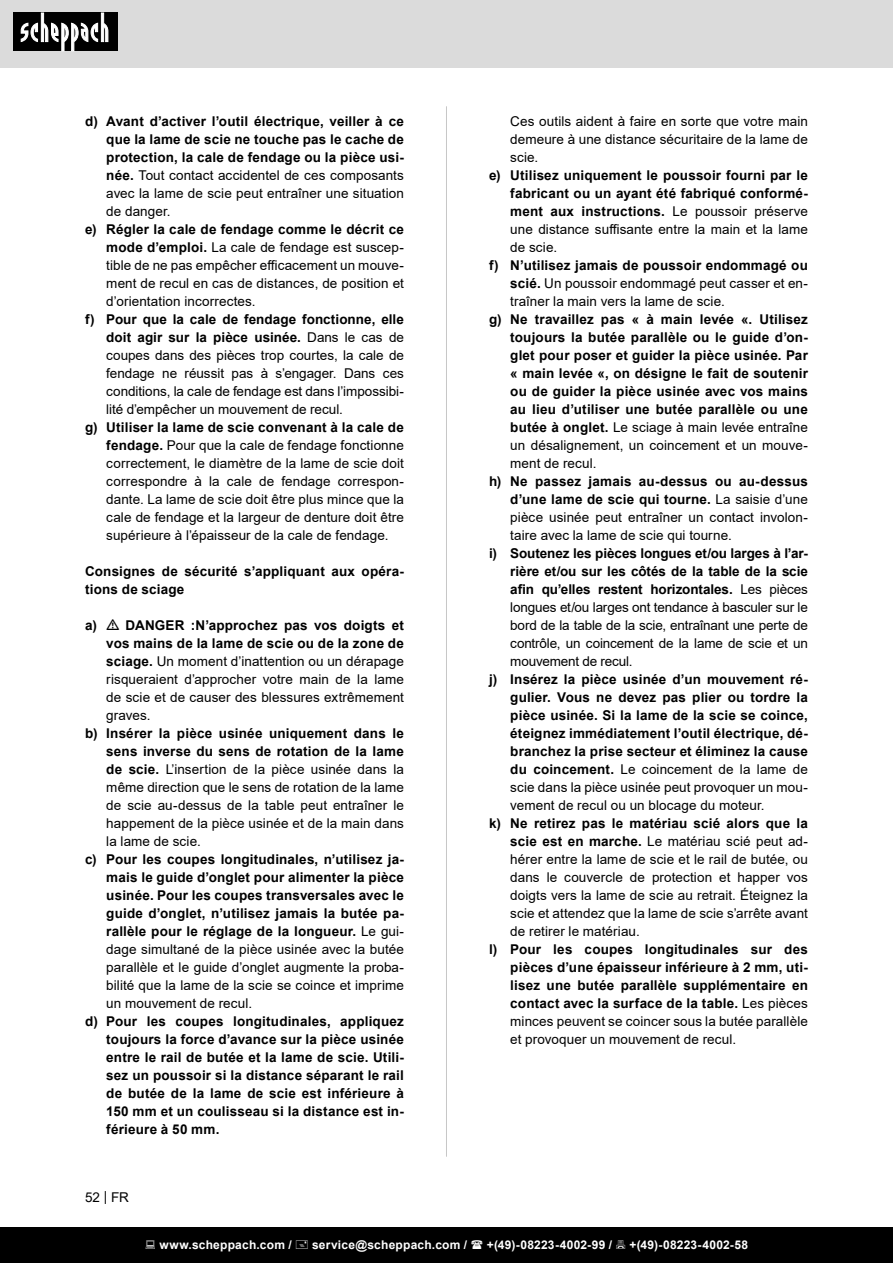
<style>
.page{position:relative;width:893px;height:1263px;background:#fff}
.page>*{position:absolute;margin:0;border:0;box-sizing:border-box;transform-origin:0 0}
.t1{font:13.5px/18px "Arial";letter-spacing:.005em;color:#000;text-align:justify}
.t2{font:700 13.5px/18px "Arial";letter-spacing:.015em;color:#000;text-align:justify}
.t3{font:700 12px "Arial";letter-spacing:.02em;color:#fff}
.s1{font-weight:400}
.s2{font-weight:700}
</style>
<div class="page">
<div style="left:0;top:0;width:893px;height:67px;background:#dbdbdb"></div>
<div style="left:0;top:1227px;width:893px;height:36px;background:#000"></div>
<div style="left:13px;top:13px;width:105px;height:38px;background:#000"></div>
<svg style="left:21px;top:13px;width:87px;height:38px"></svg>
<hr style="left:446px;top:106px;width:1px;height:1051px;background:#c7c7c7">
<p class="t2" style="left:106px;top:112px;width:299px;text-indent:-21px">d) Avant d’activer l’outil électrique, veiller à ce que la lame de scie ne touche pas le cache de protection, la cale de fendage ou la pièce usi&shy;née. <span class="s1">Tout contact accidentel de ces composants avec la lame de scie peut entraîner une situation de danger.</span></p>
<p class="t1" style="left:106px;top:220px;width:299px;text-indent:-21px"><span class="s2">e) Régler la cale de fendage comme le décrit ce mode d’emploi.</span> La cale de fendage est suscep&shy;tible de ne pas empêcher efficacement un mouve&shy;ment de recul en cas de distances, de position et d’orientation incorrectes.</p>
<p class="t1" style="left:106px;top:310px;width:299px;text-indent:-21px"><span class="s2">f) Pour que la cale de fendage fonctionne, elle doit agir sur la pièce usinée.</span> Dans le cas de coupes dans des pièces trop courtes, la cale de fendage ne réussit pas à s’engager. Dans ces conditions, la cale de fendage est dans l’impossibi&shy;lité d’empêcher un mouvement de recul.</p>
<p class="t1" style="left:106px;top:418px;width:299px;text-indent:-21px"><span class="s2">g) Utiliser la lame de scie convenant à la cale de fendage.</span> Pour que la cale de fendage fonctionne correctement, le diamètre de la lame de scie doit correspondre à la cale de fendage correspon&shy;dante. La lame de scie doit être plus mince que la cale de fendage et la largeur de denture doit être supérieure à l’épaisseur de la cale de fendage.</p>
<p class="t2" style="left:85px;top:562px;width:320px">Consignes de sécurité s’appliquant aux opéra&shy;tions de sciage</p>
<p class="t1" style="left:106px;top:616px;width:299px;text-indent:-21px"><span class="s2">a) DANGER :N’approchez pas vos doigts et vos mains de la lame de scie ou de la zone de sciage.</span> Un moment d’inattention ou un dérapage risqueraient d’approcher votre main de la lame de scie et de causer des blessures extrêmement graves.</p>
<p class="t1" style="left:106px;top:724px;width:299px;text-indent:-21px"><span class="s2">b) Insérer la pièce usinée uniquement dans le sens inverse du sens de rotation de la lame de scie.</span> L’insertion de la pièce usinée dans la même direction que le sens de rotation de la lame de scie au-dessus de la table peut entraîner le happement de la pièce usinée et de la main dans la lame de scie.</p>
<p class="t2" style="left:106px;top:850px;width:299px;text-indent:-21px">c) Pour les coupes longitudinales, n’utilisez ja&shy;mais le guide d’onglet pour alimenter la pièce usinée. Pour les coupes transversales avec le guide d’onglet, n’utilisez jamais la butée pa&shy;rallèle pour le réglage de la longueur. <span class="s1">Le gui&shy;dage simultané de la pièce usinée avec la butée parallèle et le guide d’onglet augmente la proba&shy;bilité que la lame de la scie se coince et imprime un mouvement de recul.</span></p>
<p class="t2" style="left:106px;top:1012px;width:299px;text-indent:-21px">d) Pour les coupes longitudinales, appliquez toujours la force d’avance sur la pièce usinée entre le rail de butée et la lame de scie. Utili&shy;sez un poussoir si la distance séparant le rail de butée de la lame de scie est inférieure à 150 mm et un coulisseau si la distance est in&shy;férieure à 50 mm.</p>
<p class="t1" style="left:85px;top:1188px;width:45px">52 | FR</p>
<p class="t1" style="left:510px;top:112px;width:299px">Ces outils aident à faire en sorte que votre main demeure à une distance sécuritaire de la lame de scie.</p>
<p class="t2" style="left:510px;top:166px;width:299px;text-indent:-21px">e) Utilisez uniquement le poussoir fourni par le fabricant ou un ayant été fabriqué conformé&shy;ment aux instructions. <span class="s1">Le poussoir préserve une distance suffisante entre la main et la lame de scie.</span></p>
<p class="t1" style="left:510px;top:256px;width:299px;text-indent:-21px"><span class="s2">f) N’utilisez jamais de poussoir endommagé ou scié.</span> Un poussoir endommagé peut casser et en&shy;traîner la main vers la lame de scie.</p>
<p class="t2" style="left:510px;top:310px;width:299px;text-indent:-21px">g) Ne travaillez pas « à main levée «. Utilisez toujours la butée parallèle ou le guide d’on&shy;glet pour poser et guider la pièce usinée. Par « main levée «, on désigne le fait de soutenir ou de guider la pièce usinée avec vos mains au lieu d’utiliser une butée parallèle ou une butée à onglet. <span class="s1">Le sciage à main levée entraîne un désalignement, un coincement et un mouve&shy;ment de recul.</span></p>
<p class="t1" style="left:510px;top:472px;width:299px;text-indent:-21px"><span class="s2">h) Ne passez jamais au-dessus ou au-dessus d’une lame de scie qui tourne.</span> La saisie d’une pièce usinée peut entraîner un contact involon&shy;taire avec la lame de scie qui tourne.</p>
<p class="t1" style="left:510px;top:544px;width:299px;text-indent:-21px"><span class="s2">i) Soutenez les pièces longues et/ou larges à l’ar&shy;rière et/ou sur les côtés de la table de la scie afin qu’elles restent horizontales.</span> Les pièces longues et/ou larges ont tendance à basculer sur le bord de la table de la scie, entraînant une perte de contrôle, un coincement de la lame de scie et un mouvement de recul.</p>
<p class="t2" style="left:510px;top:670px;width:299px;text-indent:-21px">j) Insérez la pièce usinée d’un mouvement ré&shy;gulier. Vous ne devez pas plier ou tordre la pièce usinée. Si la lame de la scie se coince, éteignez immédiatement l’outil électrique, dé&shy;branchez la prise secteur et éliminez la cause du coincement. <span class="s1">Le coincement de la lame de scie dans la pièce usinée peut provoquer un mou&shy;vement de recul ou un blocage du moteur.</span></p>
<p class="t1" style="left:510px;top:814px;width:299px;text-indent:-21px"><span class="s2">k) Ne retirez pas le matériau scié alors que la scie est en marche.</span> Le matériau scié peut ad&shy;hérer entre la lame de scie et le rail de butée, ou dans le couvercle de protection et happer vos doigts vers la lame de scie au retrait. Éteignez la scie et attendez que la lame de scie s’arrête avant de retirer le matériau.</p>
<p class="t2" style="left:510px;top:940px;width:299px;text-indent:-21px">l) Pour les coupes longitudinales sur des pièces d’une épaisseur inférieure à 2 mm, uti&shy;lisez une butée parallèle supplémentaire en contact avec la surface de la table. <span class="s1">Les pièces minces peuvent se coincer sous la butée parallèle et provoquer un mouvement de recul.</span></p>
<p class="t3" style="left:159px;top:1236px;width:134px">www.scheppach.com /</p>
<p class="t3" style="left:312px;top:1236px;width:157px">service@scheppach.com /</p>
<p class="t3" style="left:487px;top:1236px;width:127px">+(49)-08223-4002-99 /</p>
<p class="t3" style="left:629px;top:1236px;width:120px">+(49)-08223-4002-58</p>
</div>
